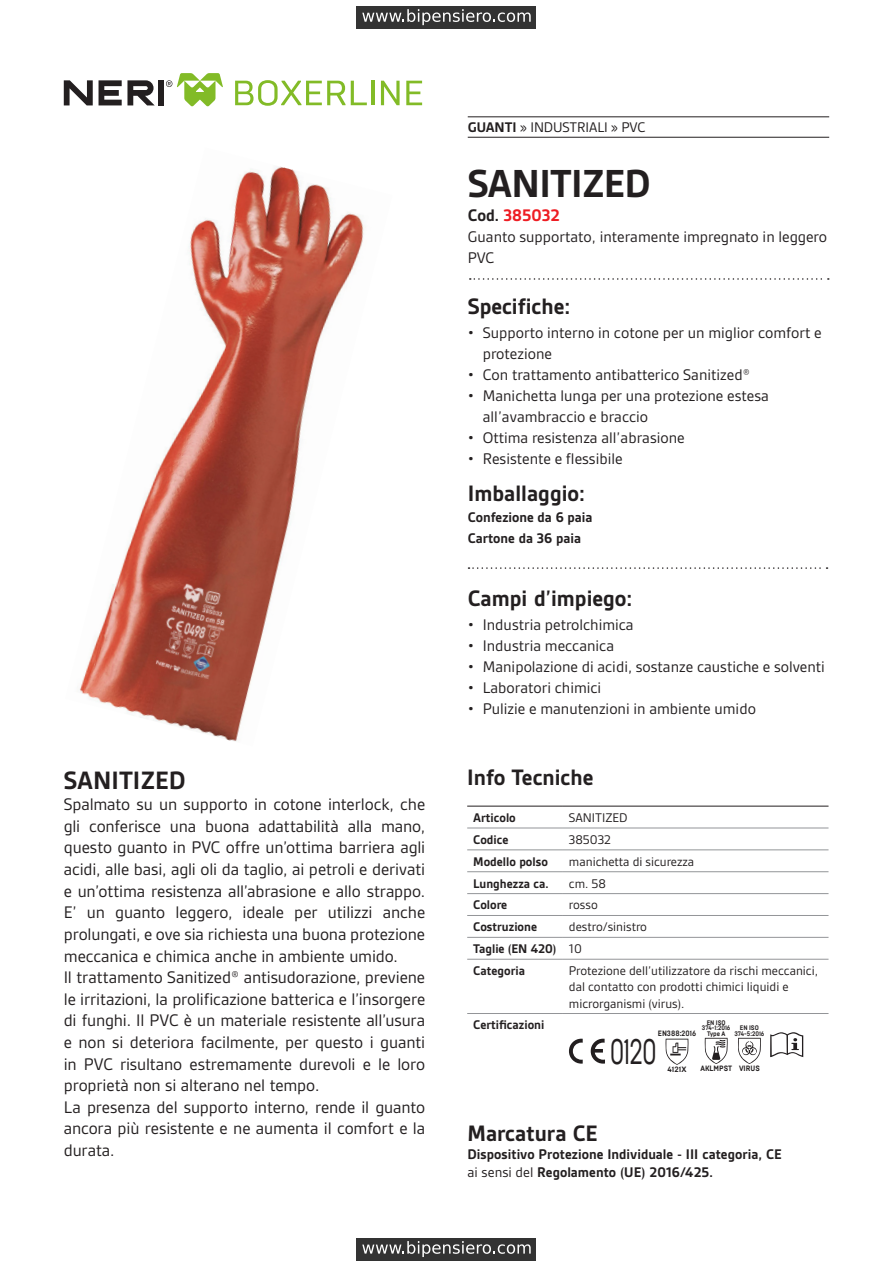
<style>
.page{position:relative;width:893px;height:1263px;background:#fff}
.page>*{position:absolute;margin:0;border:0;box-sizing:border-box;transform-origin:0 0}
.t1{font:700 42px "Gesta";letter-spacing:-.02em;color:#231f20}
.t2{font:35.4px "Brutal Type";color:#231f20;scale:.69 1}
.descrizione{font:700 27px "Gesta";color:#231f20}
.descrizione-2{font:700 24px "Gesta";color:#231f20}
.descrizione-3{font:18px/21.6px "Gesta";letter-spacing:-.01em;color:#231f20;text-align:justify}
.t3{font:700 18px "Gesta";color:#ee1d23}
.t4{font:16.5px/21px "Gesta";color:#231f20}
.descrizione-4{font:700 15px "Gesta";color:#231f20}
.t5{font:15px "Gesta";letter-spacing:-.005em;color:#231f20}
.t6{font:13.5px/16.2px "Gesta";color:#231f20}
.t7{font:700 13.5px "Gesta";color:#231f20}
.t8{font:700 7.65px "Brutal Type";color:#231f20;scale:.9 1}
.t9{font:700 7.65px "Brutal Type";color:#231f20}
.t10{font:700 6.6px "Brutal Type";color:#231f20;scale:.9 1}
.s1{font-weight:700}
.s2{color:#231f20}
.s3{font-weight:400}
</style>
<div class="page">
<svg style="left:235px;top:80px;width:110px;height:26px"></svg>
<svg style="left:351px;top:81px;width:16px;height:24px"></svg>
<hr style="left:371px;top:81px;width:3px;height:24px;background:#82bb27">
<svg style="left:381px;top:81px;width:19px;height:24px"></svg>
<svg style="left:406px;top:81px;width:16px;height:24px"></svg>
<svg style="left:64px;top:80px;width:29px;height:25px"></svg>
<svg style="left:99px;top:80px;width:55px;height:25px"></svg>
<div style="left:158px;top:80px;width:6px;height:25px;background:#231f20"></div>
<svg style="left:166px;top:73px;width:57px;height:33px"></svg>
<hr style="left:468px;top:137px;width:361px;height:1px;background:#231f20">
<hr style="left:468px;top:116px;width:361px;height:1px;background:#231f20">
<svg style="left:470px;top:278px;width:359px;height:2px"></svg>
<svg style="left:468px;top:567px;width:359px;height:2px"></svg>
<hr style="left:467px;top:806px;width:96px;height:1px;background:#231f20">
<hr style="left:563px;top:806px;width:265px;height:1px;background:#231f20">
<hr style="left:467px;top:828px;width:96px;height:1px;background:#939598">
<hr style="left:563px;top:828px;width:265px;height:1px;background:#939598">
<hr style="left:467px;top:850px;width:96px;height:1px;background:#939598">
<hr style="left:563px;top:850px;width:265px;height:1px;background:#939598">
<hr style="left:467px;top:871px;width:96px;height:1px;background:#939598">
<hr style="left:563px;top:871px;width:265px;height:1px;background:#939598">
<hr style="left:467px;top:893px;width:96px;height:1px;background:#939598">
<hr style="left:563px;top:893px;width:265px;height:1px;background:#939598">
<hr style="left:467px;top:915px;width:96px;height:1px;background:#939598">
<hr style="left:563px;top:915px;width:265px;height:1px;background:#939598">
<hr style="left:467px;top:937px;width:96px;height:1px;background:#939598">
<hr style="left:563px;top:937px;width:265px;height:1px;background:#939598">
<hr style="left:467px;top:959px;width:96px;height:1px;background:#939598">
<hr style="left:563px;top:959px;width:265px;height:1px;background:#939598">
<hr style="left:467px;top:1013px;width:96px;height:1px;background:#939598">
<hr style="left:563px;top:1013px;width:265px;height:1px;background:#939598">
<svg style="left:569px;top:1039px;width:36px;height:24px"></svg>
<svg style="left:770px;top:1032px;width:33px;height:25px"></svg>
<svg style="left:665px;top:1039px;width:24px;height:26px"></svg>
<svg style="left:705px;top:1038px;width:23px;height:26px"></svg>
<svg style="left:738px;top:1038px;width:23px;height:26px"></svg>
<img style="left:79px;top:166px;width:287px;height:576px">
<div style="left:357px;top:1238px;width:179px;height:22px;background:#333"></div>
<svg style="left:362px;top:1241px;width:169px;height:16px"></svg>
<div style="left:357px;top:6px;width:179px;height:23px;background:#333"></div>
<svg style="left:362px;top:9px;width:169px;height:16px"></svg>
<p class="t5" style="left:468px;top:119px;width:179px"><span class="s1">GUANTI</span> » INDUSTRIALI » PVC</p>
<p class="t1" style="left:468px;top:161px;width:184px">SANITIZED</p>
<p class="t3" style="left:468px;top:205px;width:94px"><span class="s2">Cod.</span> 385032</p>
<p class="t4" style="left:468px;top:226px;width:361px">Guanto supportato, interamente impregnato in leggero<br>PVC</p>
<p class="descrizione-2" style="left:468px;top:293px;width:104px">Specifiche:</p>
<p class="t4" style="left:483px;top:322px;width:340px;text-indent:-15px">• Supporto interno in cotone per un miglior comfort e protezione</p>
<p class="t4" style="left:468px;top:364px;width:284px">• Con trattamento antibatterico Sanitized®</p>
<p class="t4" style="left:483px;top:385px;width:287px;text-indent:-15px">• Manichetta lunga per una protezione estesa all’avambraccio e braccio</p>
<p class="t4" style="left:468px;top:427px;width:218px">• Ottima resistenza all’abrasione</p>
<p class="t4" style="left:468px;top:448px;width:156px">• Resistente e flessibile</p>
<p class="descrizione-2" style="left:468px;top:480px;width:119px">Imballaggio:</p>
<p class="descrizione-4" style="left:468px;top:509px;width:126px">Confezione da 6 paia</p>
<p class="descrizione-4" style="left:468px;top:530px;width:115px">Cartone da 36 paia</p>
<p class="descrizione-2" style="left:468px;top:585px;width:166px">Campi d’impiego:</p>
<p class="t4" style="left:468px;top:615px;width:167px">• Industria petrolchimica</p>
<p class="t4" style="left:468px;top:636px;width:148px">• Industria meccanica</p>
<p class="t4" style="left:468px;top:657px;width:359px">• Manipolazione di acidi, sostanze caustiche e solventi</p>
<p class="t4" style="left:468px;top:678px;width:135px">• Laboratori chimici</p>
<p class="t4" style="left:468px;top:699px;width:290px">• Pulizie e manutenzioni in ambiente umido</p>
<p class="descrizione" style="left:64px;top:765px;width:124px">SANITIZED</p>
<p class="descrizione-2" style="left:467px;top:764px;width:128px">Info Tecniche</p>
<p class="descrizione-3" style="left:64px;top:794px;width:363px">Spalmato su un supporto in cotone interlock, che gli conferisce una buona adattabilità alla mano, questo guanto in PVC offre un’ottima barriera agli acidi, alle basi, agli oli da taglio, ai petroli e derivati e un’ottima resistenza all’abrasione e allo strappo.<br>E’ un guanto leggero, ideale per utilizzi anche prolungati, e ove sia richiesta una buona protezione meccanica e chimica anche in ambiente umido.</p>
<p class="descrizione-3" style="left:64px;top:967px;width:363px">Il trattamento Sanitized® antisudorazione, previene le irritazioni, la prolificazione batterica e l’insorgere di funghi. Il PVC è un materiale resistente all’usura e non si deteriora facilmente, per questo i guanti in PVC risultano estremamente durevoli e le loro proprietà non si alterano nel tempo.</p>
<p class="descrizione-3" style="left:64px;top:1096px;width:363px">La presenza del supporto interno, rende il guanto ancora più resistente e ne aumenta il comfort e la durata.</p>
<p class="t7" style="left:473px;top:810px;width:44px">Articolo</p>
<p class="t6" style="left:569px;top:810px;width:60px">SANITIZED</p>
<p class="t7" style="left:473px;top:832px;width:37px">Codice</p>
<p class="t6" style="left:569px;top:831px;width:44px">385032</p>
<p class="t7" style="left:473px;top:854px;width:76px">Modello polso</p>
<p class="t6" style="left:569px;top:853px;width:127px">manichetta di sicurezza</p>
<p class="t7" style="left:473px;top:876px;width:77px">Lunghezza ca.</p>
<p class="t6" style="left:569px;top:875px;width:39px">cm. 58</p>
<p class="t7" style="left:473px;top:898px;width:36px">Colore</p>
<p class="t6" style="left:569px;top:897px;width:30px">rosso</p>
<p class="t7" style="left:473px;top:920px;width:65px">Costruzione</p>
<p class="t6" style="left:569px;top:919px;width:80px">destro/sinistro</p>
<p class="t7" style="left:473px;top:941px;width:85px">Taglie (EN 420)</p>
<p class="t6" style="left:569px;top:941px;width:15px">10</p>
<p class="t7" style="left:473px;top:963px;width:53px">Categoria</p>
<p class="t6" style="left:569px;top:963px;width:251px">Protezione dell’utilizzatore da rischi meccanici, dal contatto con prodotti chimici liquidi e microrganismi (virus).</p>
<p class="t7" style="left:473px;top:1018px;width:73px">Certificazioni</p>
<p class="t2" style="left:610px;top:1030px;width:70px">0120</p>
<p class="t10" style="left:707px;top:1018px;width:23px">EN ISO</p>
<p class="t10" style="left:702px;top:1024px;width:33px">374-1:2016</p>
<p class="t10" style="left:707px;top:1029px;width:22px">Type A</p>
<p class="t8" style="left:701px;top:1064px;width:37px">AKLMPST</p>
<p class="t10" style="left:740px;top:1024px;width:23px">EN ISO</p>
<p class="t10" style="left:734px;top:1029px;width:35px">374-5:2016</p>
<p class="t8" style="left:739px;top:1064px;width:25px">VIRUS</p>
<p class="t8" style="left:658px;top:1029px;width:44px">EN388:2016</p>
<p class="t9" style="left:668px;top:1065px;width:20px">4121X</p>
<p class="descrizione-2" style="left:467px;top:1120px;width:132px">Marcatura CE</p>
<p class="descrizione-4" style="left:467px;top:1146px;width:316px">Dispositivo Protezione Individuale - III categoria, CE</p>
<p class="descrizione-4" style="left:467px;top:1164px;width:247px"><span class="s3">ai sensi del</span> Regolamento (UE) 2016/425.</p>
</div>
